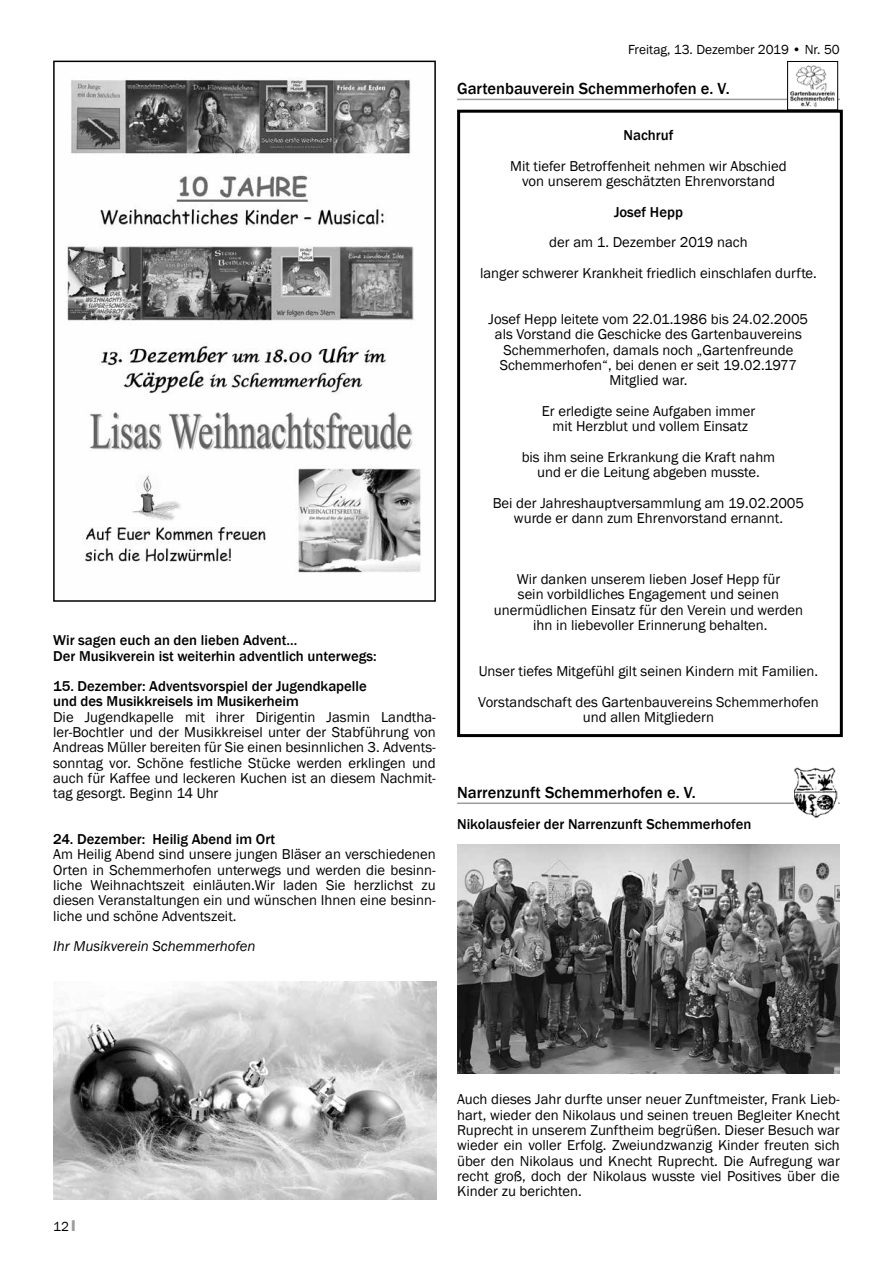
<style>
.page{position:relative;width:893px;height:1263px;background:#fff}
.page>*{position:absolute;margin:0;border:0;box-sizing:border-box;transform-origin:0 0}
.t1{font:500 16.5px "Franklin Gothic";color:#000}
.t2{font:14.7px/15.3px "Franklin Gothic";color:#000;text-align:center}
.t3{font:500 14.7px/15.3px "Franklin Gothic";color:#000}
.t4{font:italic 14.7px "Franklin Gothic";color:#000}
.t5{font:13.5px "Franklin Gothic";color:#000}
.s1{font-family:"Impact";color:#9c9c9d}
</style>
<div class="page">
<hr style="left:457px;top:99px;width:383px;height:1px;background:#9c9c9d">
<hr style="left:457px;top:802px;width:383px;height:2px;background:#9c9c9d">
<img style="left:789px;top:65px;width:47px;height:42px">
<div style="left:787px;top:61px;width:51px;height:49px;border:1px solid #000"></div>
<img style="left:795px;top:768px;width:42px;height:49px">
<img style="left:457px;top:844px;width:383px;height:230px">
<img style="left:67px;top:78px;width:354px;height:495px">
<div style="left:53px;top:61px;width:383px;height:541px;border:2px solid #000"></div>
<div style="left:457px;top:110px;width:386px;height:627px;border:3px solid #000"></div>
<img style="left:53px;top:982px;width:384px;height:217px">
<p class="t3" style="left:53px;top:633px;width:325px">Wir sagen euch an den lieben Advent…<br>Der Musikverein ist weiterhin adventlich unterwegs:</p>
<p class="t3" style="left:53px;top:679px;width:315px">15. Dezember: Adventsvorspiel der Jugendkapelle und des Musikkreisels im Musikerheim</p>
<p class="t2" style="left:53px;top:709px;width:384px;text-align:justify">Die Jugendkapelle mit ihrer Dirigentin Jasmin Landtha&shy;ler-Bochtler und der Musikkreisel unter der Stabführung von Andreas Müller bereiten für Sie einen besinnlichen 3. Advents&shy;sonntag vor. Schöne festliche Stücke werden erklingen und auch für Kaffee und leckeren Kuchen ist an diesem Nachmit&shy;tag gesorgt. Beginn 14 Uhr</p>
<p class="t3" style="left:53px;top:832px;width:224px">24. Dezember: Heilig Abend im Ort</p>
<p class="t2" style="left:53px;top:847px;width:384px;text-align:justify">Am Heilig Abend sind unsere jungen Bläser an verschiedenen Orten in Schemmerhofen unterwegs und werden die besinn&shy;liche Weihnachtszeit einläuten.Wir laden Sie herzlichst zu diesen Veranstaltungen ein und wünschen Ihnen eine besinn&shy;liche und schöne Adventszeit.</p>
<p class="t4" style="left:53px;top:937px;width:204px">Ihr Musikverein Schemmerhofen</p>
<p class="t5" style="left:628px;top:41px;width:213px">Freitag, 13. Dezember 2019 • Nr. 50</p>
<p class="t1" style="left:457px;top:79px;width:274px">Gartenbauverein Schemmerhofen e. V.</p>
<p class="t3" style="left:624px;top:128px;width:51px">Nachruf</p>
<p class="t2" style="left:510px;top:159px;width:278px">Mit tiefer Betroffenheit nehmen wir Abschied von unserem geschätzten Ehrenvorstand</p>
<p class="t3" style="left:614px;top:204px;width:70px">Josef Hepp</p>
<p class="t2" style="left:480px;top:228px;width:338px;line-height:30.6px">der am 1. Dezember 2019 nach<br>langer schwerer Krankheit friedlich einschlafen durfte.</p>
<p class="t2" style="left:489px;top:312px;width:321px">Josef Hepp leitete vom 22.01.1986 bis 24.02.2005 als Vorstand die Geschicke des Gartenbauvereins Schemmerhofen, damals noch „Gartenfreunde Schemmerhofen“, bei denen er seit 19.02.1977<br>Mitglied war.</p>
<p class="t2" style="left:542px;top:403px;width:215px">Er erledigte seine Aufgaben immer mit Herzblut und vollem Einsatz</p>
<p class="t2" style="left:522px;top:449px;width:255px">bis ihm seine Erkrankung die Kraft nahm und er die Leitung abgeben musste.</p>
<p class="t2" style="left:493px;top:495px;width:313px">Bei der Jahreshauptversammlung am 19.02.2005 wurde er dann zum Ehrenvorstand ernannt.</p>
<p class="t2" style="left:494px;top:572px;width:311px">Wir danken unserem lieben Josef Hepp für<br>sein vorbildliches Engagement und seinen unermüdlichen Einsatz für den Verein und werden ihn in liebevoller Erinnerung behalten.</p>
<p class="t2" style="left:478px;top:656px;width:342px;line-height:30.6px;text-align:left">Unser tiefes Mitgefühl gilt seinen Kindern mit Familien.<br>Vorstandschaft des Gartenbauvereins Schemmerhofen</p>
<p class="t2" style="left:583px;top:710px;width:133px">und allen Mitgliedern</p>
<p class="t1" style="left:457px;top:782px;width:240px">Narrenzunft Schemmerhofen e. V.</p>
<p class="t3" style="left:457px;top:816px;width:296px">Nikolausfeier der Narrenzunft Schemmerhofen</p>
<p class="t5" style="left:53px;top:1218px;width:24px">12 <span class="s1">I</span></p>
<p class="t2" style="left:457px;top:1092px;width:384px;text-align:justify">Auch dieses Jahr durfte unser neuer Zunftmeister, Frank Lieb&shy;hart, wieder den Nikolaus und seinen treuen Begleiter Knecht Ruprecht in unserem Zunftheim begrüßen. Dieser Besuch war wieder ein voller Erfolg. Zweiundzwanzig Kinder freuten sich über den Nikolaus und Knecht Ruprecht. Die Aufregung war recht groß, doch der Nikolaus wusste viel Positives über die Kinder zu berichten.</p>
</div>
